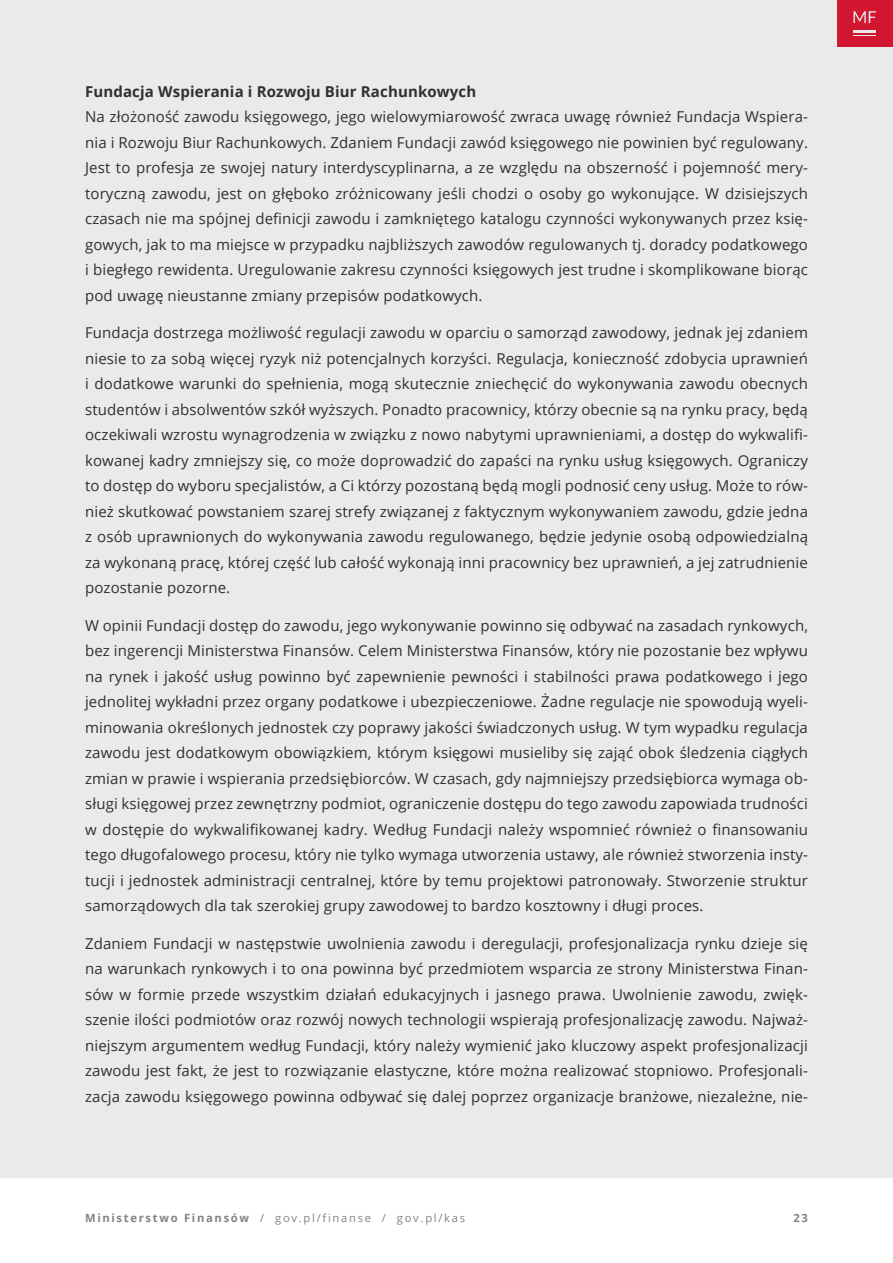
<style>
.page{position:relative;width:893px;height:1263px;background:#fff}
.page>*{position:absolute;margin:0;border:0;box-sizing:border-box;transform-origin:0 0}
.t1{font:15px/25.5px "Open Sans";letter-spacing:.01em;color:#312f30;text-align:justify}
.t2{font:700 15px "Open Sans";letter-spacing:.01em;color:#312f30}
.t3{font:11.25px "Open Sans";letter-spacing:.15em;color:#808285}
.t4{font:700 11.25px "Open Sans";color:#808285}
.s1{font-weight:700}
</style>
<div class="page">
<div style="left:0;top:0;width:893px;height:1178px;background:#eaeaea"></div>
<p class="t2" style="left:85px;top:80px;width:393px">Fundacja Wspierania i Rozwoju Biur Rachunkowych</p>
<p class="t1" style="left:85px;top:103px;width:724px">Na złożoność zawodu księgowego, jego wielowymiarowość zwraca uwagę również Fundacja Wspiera&shy;nia i Rozwoju Biur Rachunkowych. Zdaniem Fundacji zawód księgowego nie powinien być regulowany.<br>Jest to profesja ze swojej natury interdyscyplinarna, a ze względu na obszerność i pojemność mery&shy;toryczną zawodu, jest on głęboko zróżnicowany jeśli chodzi o osoby go wykonujące. W dzisiejszych czasach nie ma spójnej definicji zawodu i zamkniętego katalogu czynności wykonywanych przez księ&shy;gowych, jak to ma miejsce w przypadku najbliższych zawodów regulowanych tj. doradcy podatkowego i biegłego rewidenta. Uregulowanie zakresu czynności księgowych jest trudne i skomplikowane biorąc pod uwagę nieustanne zmiany przepisów podatkowych.</p>
<p class="t1" style="left:85px;top:319px;width:724px">Fundacja dostrzega możliwość regulacji zawodu w oparciu o samorząd zawodowy, jednak jej zdaniem niesie to za sobą więcej ryzyk niż potencjalnych korzyści. Regulacja, konieczność zdobycia uprawnień i dodatkowe warunki do spełnienia, mogą skutecznie zniechęcić do wykonywania zawodu obecnych studentów i absolwentów szkół wyższych. Ponadto pracownicy, którzy obecnie są na rynku pracy, będą oczekiwali wzrostu wynagrodzenia w związku z nowo nabytymi uprawnieniami, a dostęp do wykwalifi&shy;kowanej kadry zmniejszy się, co może doprowadzić do zapaści na rynku usług księgowych. Ograniczy to dostęp do wyboru specjalistów, a Ci którzy pozostaną będą mogli podnosić ceny usług. Może to rów&shy;nież skutkować powstaniem szarej strefy związanej z faktycznym wykonywaniem zawodu, gdzie jedna z osób uprawnionych do wykonywania zawodu regulowanego, będzie jedynie osobą odpowiedzialną za wykonaną pracę, której część lub całość wykonają inni pracownicy bez uprawnień, a jej zatrudnienie pozostanie pozorne.</p>
<p class="t1" style="left:85px;top:612px;width:724px">W opinii Fundacji dostęp do zawodu, jego wykonywanie powinno się odbywać na zasadach rynkowych, bez ingerencji Ministerstwa Finansów. Celem Ministerstwa Finansów, który nie pozostanie bez wpływu na rynek i jakość usług powinno być zapewnienie pewności i stabilności prawa podatkowego i jego jednolitej wykładni przez organy podatkowe i ubezpieczeniowe. Żadne regulacje nie spowodują wyeli&shy;minowania określonych jednostek czy poprawy jakości świadczonych usług. W tym wypadku regulacja zawodu jest dodatkowym obowiązkiem, którym księgowi musieliby się zająć obok śledzenia ciągłych zmian w prawie i wspierania przedsiębiorców. W czasach, gdy najmniejszy przedsiębiorca wymaga ob&shy;sługi księgowej przez zewnętrzny podmiot, ograniczenie dostępu do tego zawodu zapowiada trudności w dostępie do wykwalifikowanej kadry. Według Fundacji należy wspomnieć również o finansowaniu tego długofalowego procesu, który nie tylko wymaga utworzenia ustawy, ale również stworzenia insty&shy;tucji i jednostek administracji centralnej, które by temu projektowi patronowały. Stworzenie struktur samorządowych dla tak szerokiej grupy zawodowej to bardzo kosztowny i długi proces.</p>
<p class="t1" style="left:85px;top:930px;width:724px">Zdaniem Fundacji w następstwie uwolnienia zawodu i deregulacji, profesjonalizacja rynku dzieje się na warunkach rynkowych i to ona powinna być przedmiotem wsparcia ze strony Ministerstwa Finan&shy;sów w formie przede wszystkim działań edukacyjnych i jasnego prawa. Uwolnienie zawodu, zwięk&shy;szenie ilości podmiotów oraz rozwój nowych technologii wspierają profesjonalizację zawodu. Najważ&shy;niejszym argumentem według Fundacji, który należy wymienić jako kluczowy aspekt profesjonalizacji zawodu jest fakt, że jest to rozwiązanie elastyczne, które można realizować stopniowo. Profesjonali&shy;zacja zawodu księgowego powinna odbywać się dalej poprzez organizacje branżowe, niezależne, nie-</p>
<p class="t3" style="left:85px;top:1210px;width:382px"><span class="s1">Ministerstwo Finansów</span> / gov.pl/finanse / gov.pl/kas</p>
<p class="t4" style="left:793px;top:1210px;width:16px">23</p>
</div>
